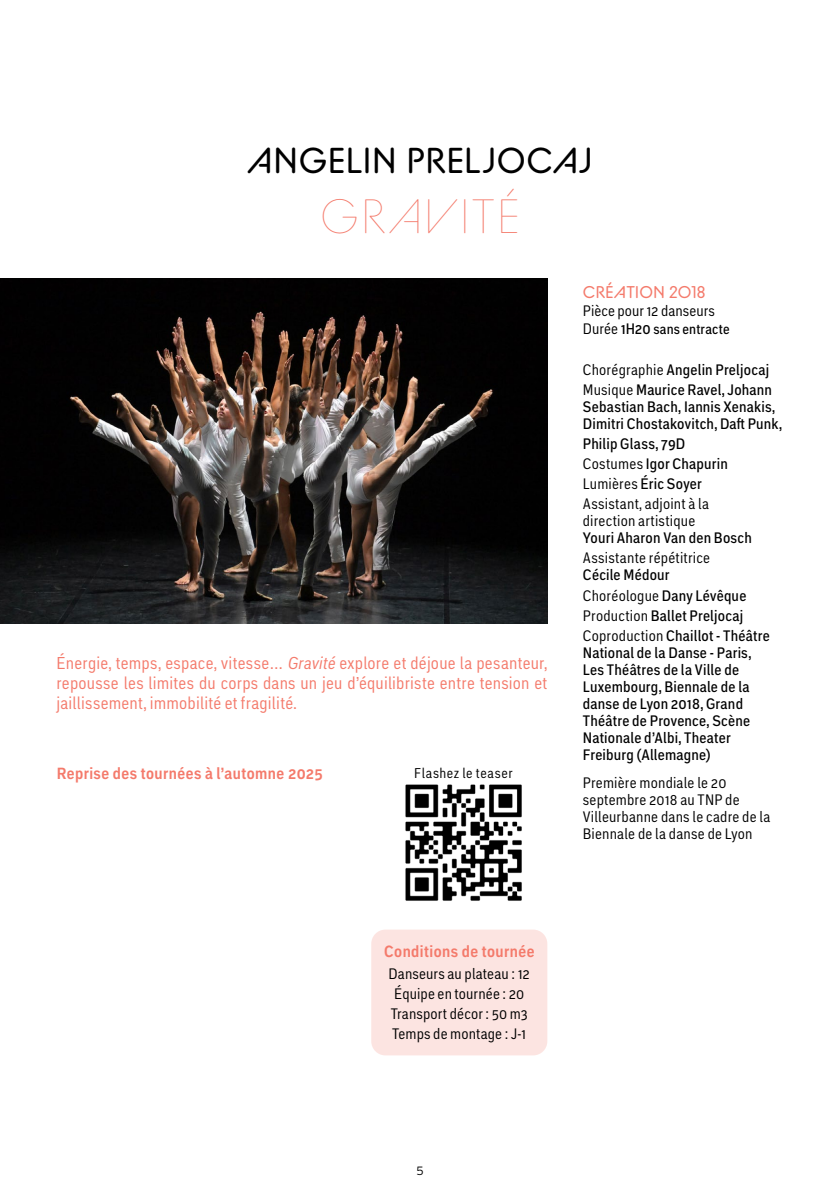
<style>
.page{position:relative;width:840px;height:1191px;background:#fff}
.page>*{position:absolute;margin:0;border:0;box-sizing:border-box;transform-origin:0 0}
.t1{font:48px "BC Alphapipe TSB";letter-spacing:.06em;color:#f47a6b}
.t2{font:36px "BC Alphapipe RB";letter-spacing:.02em;color:#000}
.t3{font:condensed 17px/20px "Embarcadero MVB Pro";letter-spacing:.015em;color:#f47a6b;text-align:justify}
.t4{font:17px "BC Alphapipe RB";letter-spacing:.02em;color:#f47a6b}
.t5{font:700 condensed 16px "Embarcadero MVB Pro";letter-spacing:.03em;color:#f47a6b}
.t6{font:500 condensed 15px/20px "Embarcadero MVB Pro";letter-spacing:.015em;color:#000}
.t7{font:condensed 15px/17px "Embarcadero MVB Pro";letter-spacing:.01em;color:#000}
.t8{font:500 condensed 14px "Embarcadero MVB Pro";letter-spacing:.01em;color:#000}
.t9{font:condensed 14px "Embarcadero MVB Pro";letter-spacing:.04em;color:#000}
.t10{font:300 12px "Interstate";color:#000}
.s1{font-style:italic}
.s2{font-weight:400;font-size:15px}
.s3{font-size:15px}
.s4{font-weight:400}
</style>
<div class="page">
<img style="left:0;top:278px;width:547px;height:345px">
<div style="left:371px;top:929px;width:176px;height:126px;background:#fce4e1;border-radius:14px"></div>
<img style="left:405px;top:784px;width:117px;height:117px">
<h2 class="t2" style="left:247px;top:138px;width:346px">ANGELIN PRELJOCAJ</h2>
<h1 class="t1" style="left:320px;top:187px;width:201px">GRAVITÉ</h1>
<p class="t3" style="left:56px;top:652px;width:492px">Énergie, temps, espace, vitesse… <span class="s1">Gravité</span> explore et déjoue la pesanteur, repousse les limites du corps dans un jeu d’équilibriste entre tension et jaillissement, immobilité et fragilité.</p>
<p class="t5" style="left:57px;top:762px;width:267px">Reprise des tournées à l’automne 2025</p>
<p class="t9" style="left:414px;top:763px;width:100px">Flashez le teaser</p>
<p class="t4" style="left:582px;top:282px;width:124px">CRÉATION 2018</p>
<p class="t7" style="left:582px;top:302px;width:134px">Pièce pour 12 danseurs</p>
<p class="t8" style="left:582px;top:320px;width:148px"><span class="s2">Durée</span> <span class="s3">1H20</span> sans entracte</p>
<p class="t6" style="left:582px;top:360px;width:190px"><span class="s4">Chorégraphie</span> Angelin Preljocaj<br><span class="s4">Musique</span> Maurice Ravel, Johann</p>
<p class="t6" style="left:582px;top:398px;width:200px;line-height:17px">Sebastian Bach, Iannis Xenakis,<br>Dimitri Chostakovitch, Daft Punk,</p>
<p class="t6" style="left:582px;top:434px;width:146px">Philip Glass, 79D<br><span class="s4">Costumes</span> Igor Chapurin<br><span class="s4">Lumières</span> Éric Soyer<br><span class="s4">Assistant, adjoint à la</span></p>
<p class="t7" style="left:582px;top:512px;width:114px">direction artistique</p>
<p class="t6" style="left:582px;top:528px;width:170px">Youri Aharon Van den Bosch</p>
<p class="t7" style="left:582px;top:549px;width:129px">Assistante répétitrice</p>
<p class="t6" style="left:582px;top:565px;width:188px">Cécile Médour<br><span class="s4">Choréologue</span> Dany Lévêque<br><span class="s4">Production</span> Ballet Preljocaj<br><span class="s4">Coproduction</span> Chaillot - Théâtre</p>
<p class="t6" style="left:582px;top:643px;width:170px;line-height:17px">National de la Danse - Paris,<br>Les Théâtres de la Ville de<br>Luxembourg, Biennale de la danse de Lyon 2018, Grand<br>Théâtre de Provence, Scène<br>Nationale d’Albi, Theater<br>Freiburg (Allemagne)</p>
<p class="t7" style="left:582px;top:773px;width:189px">Première mondiale le 20 septembre 2018 au TNP de<br>Villeurbanne dans le cadre de la<br>Biennale de la danse de Lyon</p>
<p class="t5" style="left:384px;top:939px;width:152px">Conditions de tournée</p>
<p class="t7" style="left:388px;top:962px;width:143px;line-height:20px">Danseurs au plateau : 12<br>Équipe en tournée : 20<br>Transport décor : 50 m3<br>Temps de montage : J-1</p>
<p class="t10" style="left:416px;top:1164px;width:9px">5</p>
</div>
